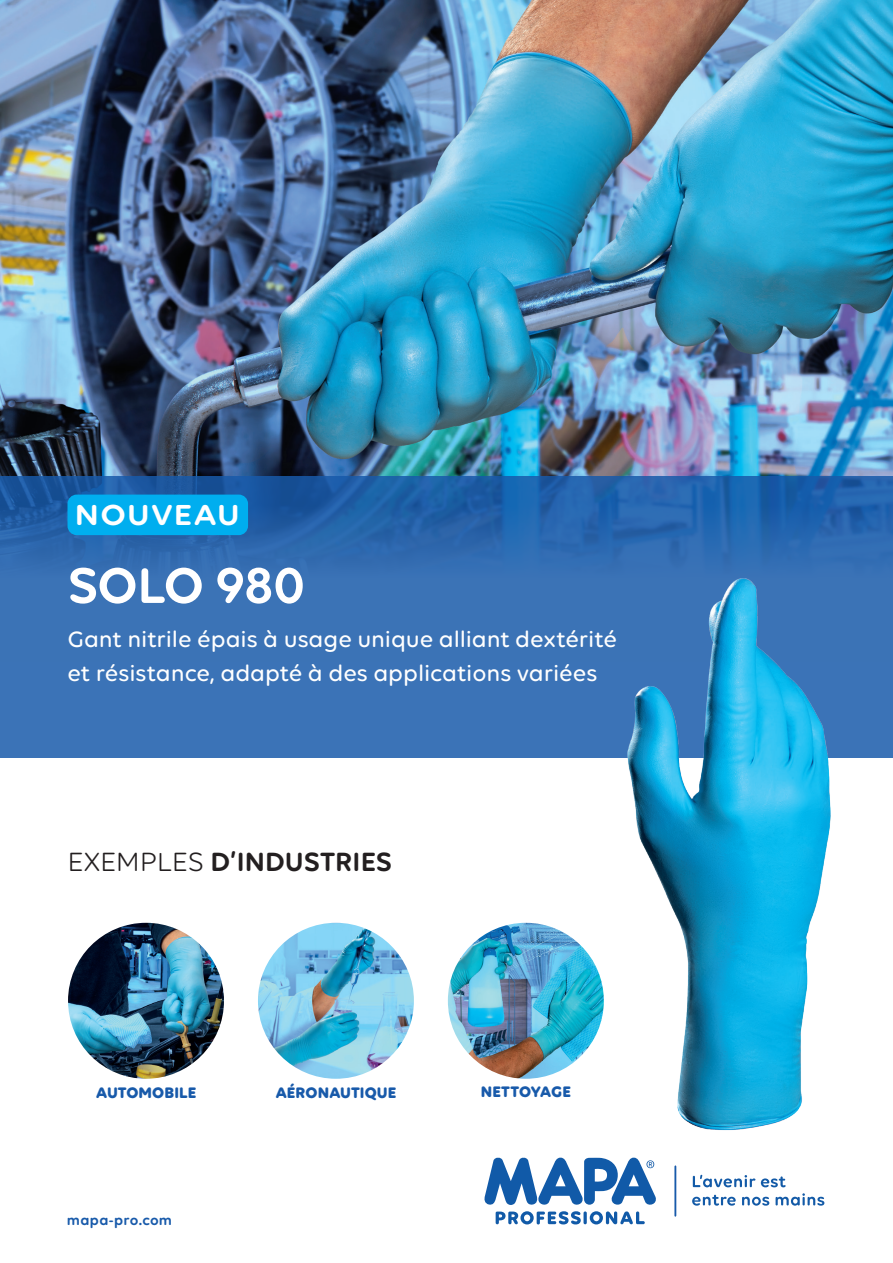
<style>
.page{position:relative;width:893px;height:1263px;background:#fff}
.page>*{position:absolute;margin:0;border:0;box-sizing:border-box;transform-origin:0 0}
.t1{font:600 54px "Volte Rounded";letter-spacing:-.01em;color:#fff}
.t2{font:600 31.2px "Volte Rounded";letter-spacing:.03em;color:#fff;scale:1.09 1}
.t3{font:600 28.5px "Volte Rounded";letter-spacing:.005em;color:#231f20}
.t4{font:500 24px/34.5px "Volte Rounded";letter-spacing:-.005em;color:#fff}
.t5{font:700 16.5px "Volte Rounded";letter-spacing:.005em;color:#185aaa}
.t6{font:600 15px "Volte Rounded";letter-spacing:.015em;color:#185aaa}
.s1{font-weight:400}
</style>
<div class="page">
<img style="left:0;top:0;width:893px;height:476px">
<svg style="left:0;top:476px;width:893px;height:282px;background:#326db2"></svg>
<svg style="left:484px;top:1157px;width:172px;height:67px"></svg>
<hr style="left:674px;top:1166px;width:2px;height:50px;background:#185aaa">
<svg style="left:693px;top:1175px;width:62px;height:12px"></svg>
<svg style="left:761px;top:1176px;width:25px;height:11px"></svg>
<svg style="left:692px;top:1195px;width:44px;height:11px"></svg>
<svg style="left:742px;top:1197px;width:27px;height:9px"></svg>
<svg style="left:776px;top:1193px;width:48px;height:13px"></svg>
<div style="left:67px;top:495px;width:181px;height:40px;background:#00aeef;border-radius:9px"></div>
<img style="left:68px;top:923px;width:156px;height:156px;border-radius:78px">
<img style="left:258px;top:923px;width:156px;height:156px;border-radius:78px">
<img style="left:448px;top:923px;width:156px;height:156px;border-radius:78px">
<img style="left:617px;top:570px;width:232px;height:561px">
<h2 class="t2" style="left:75px;top:496px;width:153px">NOUVEAU</h2>
<h1 class="t1" style="left:68px;top:553px;width:239px">SOLO 980</h1>
<p class="t4" style="left:68px;top:621px;width:551px">Gant nitrile épais à usage unique alliant dextérité et résistance, adapté à des applications variées</p>
<p class="t3" style="left:68px;top:845px;width:326px"><span class="s1">EXEMPLES</span> D’INDUSTRIES</p>
<p class="t5" style="left:96px;top:1082px;width:102px">AUTOMOBILE</p>
<p class="t5" style="left:275px;top:1082px;width:123px">AÉRONAUTIQUE</p>
<p class="t5" style="left:481px;top:1082px;width:91px">NETTOYAGE</p>
<p class="t6" style="left:67px;top:1211px;width:107px">mapa-pro.com</p>
</div>
